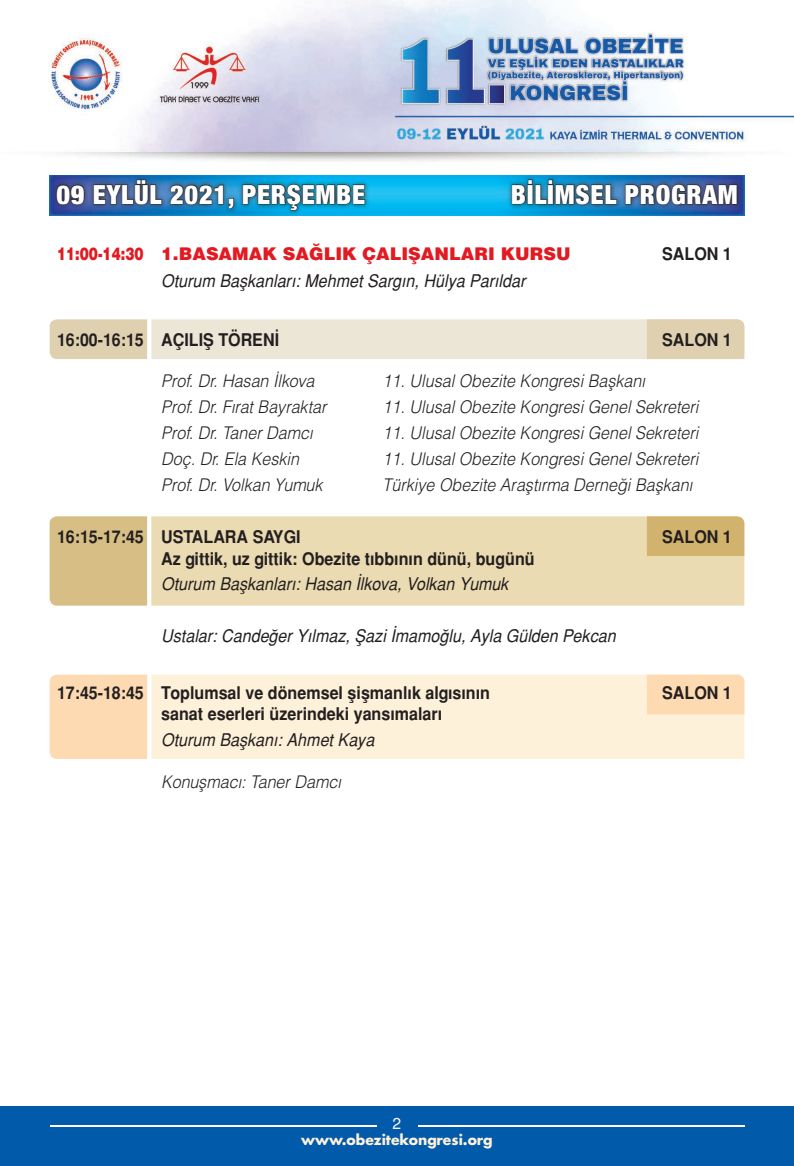
<style>
.page{position:relative;width:794px;height:1166px;background:#fff}
.page>*{position:absolute;margin:0;border:0;box-sizing:border-box;transform-origin:0 0}
.t1{font:900 condensed 26.25px "Helvetica Neue";letter-spacing:.03em;color:#fff}
.t2{font:17.5px "Helvetica Light Italic Tr";color:#231f20;scale:.92 1}
.t3{font:italic 17.5px "Helvetica Tr";color:#231f20;scale:.92 1}
.t4{font:700 17.5px "Helvetica Tr";color:#231f20;scale:.92 1}
.t5{font:700 17.5px "Helvetica Tr";color:#231f20;scale:.91 1}
.t6{font:17.5px "Helvetica Black Tr";color:#e21a21;scale:.78 1}
.t7{font:15.75px "Helvetica Normal Tr";color:#fff}
.t8{font:14px "Futura Bold Tr";color:#fef1d9}
</style>
<div class="page">
<img style="left:48px;top:0;width:746px;height:759px">
<div style="left:0;top:1106px;width:794px;height:60px;background:#015aaa"></div>
<hr style="left:417px;top:1125px;width:327px;height:1px;background:#fff">
<hr style="left:50px;top:1125px;width:326px;height:1px;background:#fff">
<div style="left:51px;top:174px;width:691px;height:42px;background:#231f20;opacity:.75"></div>
<svg style="left:56px;top:184px;width:29px;height:21px"></svg>
<svg style="left:93px;top:179px;width:69px;height:26px;background:#354b6e"></svg>
<svg style="left:170px;top:184px;width:64px;height:25px;background:#295d7d"></svg>
<svg style="left:242px;top:180px;width:123px;height:31px;background:#156d8a"></svg>
<svg style="left:511px;top:180px;width:106px;height:26px;background:#225a75"></svg>
<svg style="left:625px;top:174px;width:112px;height:32px;background:#354e75"></svg>
<svg style="left:50px;top:319px;width:694px;height:40px;background:#e8e0cb"></svg>
<div style="left:50px;top:516px;width:97px;height:90px;background:#d7be84"></div>
<div style="left:151px;top:516px;width:593px;height:90px;background:#ebdbb2"></div>
<div style="left:647px;top:516px;width:97px;height:40px;background:#d1b36d"></div>
<div style="left:50px;top:674px;width:97px;height:85px;background:#fedab3"></div>
<div style="left:151px;top:674px;width:593px;height:85px;background:#fef1d9"></div>
<div style="left:647px;top:674px;width:97px;height:40px;background:#fedab3"></div>
<h1 class="t1" style="left:56px;top:173px;width:310px">09 EYLÜL 2021, PERŞEMBE</h1>
<h1 class="t1" style="left:511px;top:173px;width:228px">BİLİMSEL PROGRAM</h1>
<p class="t6" style="left:57px;top:243px;width:660px">11:00-14:30 1.BASAMAK SAĞLIK ÇALIŞANLARI KURSU</p>
<p class="t4" style="left:662px;top:244px;width:77px">SALON 1</p>
<p class="t3" style="left:161px;top:270px;width:397px">Oturum Başkanları: Mehmet Sargın, Hülya Parıldar</p>
<p class="t5" style="left:57px;top:329px;width:245px">16:00-16:15 AÇILIŞ TÖRENİ</p>
<p class="t4" style="left:662px;top:329px;width:77px">SALON 1</p>
<p class="t2" style="left:161px;top:369px;width:168px">Prof. Dr. Hasan İlkova</p>
<p class="t2" style="left:383px;top:369px;width:287px">11. Ulusal Obezite Kongresi Başkanı</p>
<p class="t2" style="left:161px;top:395px;width:181px">Prof. Dr. Fırat Bayraktar</p>
<p class="t2" style="left:383px;top:395px;width:345px">11. Ulusal Obezite Kongresi Genel Sekreteri</p>
<p class="t2" style="left:161px;top:421px;width:166px">Prof. Dr. Taner Damcı</p>
<p class="t2" style="left:383px;top:421px;width:345px">11. Ulusal Obezite Kongresi Genel Sekreteri</p>
<p class="t2" style="left:161px;top:447px;width:151px">Doç. Dr. Ela Keskin</p>
<p class="t2" style="left:383px;top:447px;width:345px">11. Ulusal Obezite Kongresi Genel Sekreteri</p>
<p class="t2" style="left:161px;top:474px;width:177px">Prof. Dr. Volkan Yumuk</p>
<p class="t2" style="left:383px;top:474px;width:338px">Türkiye Obezite Araştırma Derneği Başkanı</p>
<p class="t5" style="left:57px;top:526px;width:269px">16:15-17:45 USTALARA SAYGI</p>
<p class="t4" style="left:662px;top:526px;width:77px">SALON 1</p>
<p class="t4" style="left:161px;top:548px;width:407px">Az gittik, uz gittik: Obezite tıbbının dünü, bugünü</p>
<p class="t3" style="left:161px;top:574px;width:379px">Oturum Başkanları: Hasan İlkova, Volkan Yumuk</p>
<p class="t3" style="left:161px;top:626px;width:495px">Ustalar: Candeğer Yılmaz, Şazi İmamoğlu, Ayla Gülden Pekcan</p>
<p class="t5" style="left:57px;top:682px;width:477px">17:45-18:45 Toplumsal ve dönemsel şişmanlık algısının</p>
<p class="t4" style="left:662px;top:682px;width:77px">SALON 1</p>
<p class="t4" style="left:161px;top:704px;width:307px">sanat eserleri üzerindeki yansımaları</p>
<p class="t3" style="left:161px;top:730px;width:233px">Oturum Başkanı: Ahmet Kaya</p>
<p class="t2" style="left:161px;top:771px;width:197px">Konuşmacı: Taner Damcı</p>
<p class="t7" style="left:392px;top:1114px;width:10px">2</p>
<p class="t8" style="left:301px;top:1130px;width:193px">www.obezitekongresi.org</p>
</div>
